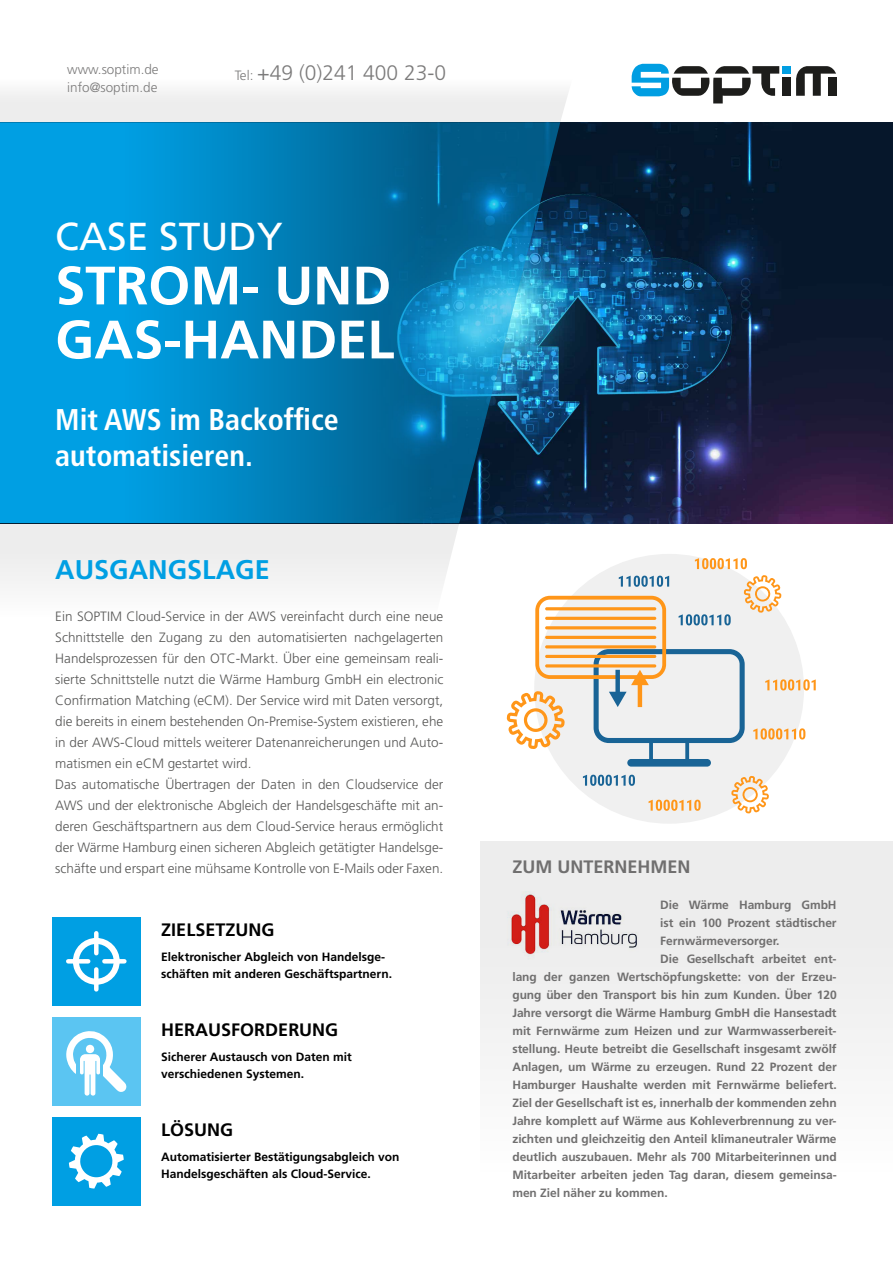
<style>
.page{position:relative;width:893px;height:1263px;background:#fff}
.page>*{position:absolute;margin:0;border:0;box-sizing:border-box;transform-origin:0 0}
.t1{font:700 54px/54px "Frutiger LT Std";color:#fff}
.t2{font:39px "Frutiger LT Std";color:#fff}
.t3{font:700 condensed 30px/36px "Frutiger LT Std";color:#fff}
.t4{font:700 27px "Frutiger LT Std";color:#009fe3}
.t5{font:300 21px "Frutiger LT Std";color:#7c7b7b}
.t6{font:700 18px "Frutiger LT Std";color:#000}
.t7{font:700 18px "Frutiger LT Std";color:#706f6f}
.t8{font:300 13.5px/21px "Frutiger LT Std";color:#575756}
.t9{font:300 13.5px/18px "Frutiger LT Std";color:#7c7b7b}
.t10{font:700 12px "Frutiger LT Std";letter-spacing:-.005em;color:#706f6f}
.t11{font:700 12px/16.5px "Frutiger LT Std";color:#000}
.s1{font-size:13.5px}
</style>
<div class="page">
<div style="left:0;top:523px;width:459px;height:61px;background:#ededed"></div>
<div style="left:0;top:91px;width:568px;height:31px;background:#ededed"></div>
<img style="left:560px;top:122px;width:333px;height:401px">
<svg style="left:796px;top:66px;width:40px;height:30px"></svg>
<div style="left:782px;top:78px;width:9px;height:18px;background:#1d1d1b"></div>
<div style="left:782px;top:66px;width:9px;height:8px;background:#009ee2"></div>
<div style="left:828px;top:78px;width:9px;height:18px;background:#1d1d1b"></div>
<svg style="left:632px;top:64px;width:147px;height:39px"></svg>
<div style="left:480px;top:841px;width:413px;height:330px;background:#ededed"></div>
<img style="left:508px;top:892px;width:129px;height:65px">
<div style="left:534px;top:554px;width:270px;height:270px;background:#f0f0f0;border-radius:50%"></div>
<div style="left:627px;top:759px;width:84px;height:8px;background:#196496;border-radius:4px"></div>
<svg style="left:731px;top:776px;width:38px;height:37px"></svg>
<svg style="left:583px;top:775px;width:52px;height:11px"></svg>
<svg style="left:507px;top:575px;width:309px;height:190px"></svg>
<svg style="left:695px;top:558px;width:52px;height:11px"></svg>
<svg style="left:649px;top:800px;width:52px;height:11px"></svg>
<div style="left:52px;top:917px;width:88px;height:88px;background:#009fe3"></div>
<div style="left:52px;top:1017px;width:88px;height:88px;background:#5bc5f2"></div>
<div style="left:52px;top:1117px;width:88px;height:88px;background:#009fe3"></div>
<svg style="left:69px;top:1134px;width:55px;height:54px"></svg>
<div style="left:73px;top:938px;width:47px;height:47px;border:6px solid #fff;border-radius:50%"></div>
<div style="left:94px;top:933px;width:5px;height:20px;background:#fff"></div>
<div style="left:94px;top:969px;width:5px;height:20px;background:#fff"></div>
<svg style="left:68px;top:959px;width:20px;height:4px"></svg>
<svg style="left:104px;top:959px;width:20px;height:4px"></svg>
<svg style="left:66px;top:1031px;width:61px;height:64px"></svg>
<svg style="left:0;top:122px;width:560px;height:401px;background:#0385be"></svg>
<p class="t9" style="left:67px;top:60px;width:93px">www.soptim.de info@soptim.de</p>
<h3 class="t5" style="left:235px;top:60px;width:213px"><span class="s1">Tel:</span> +49 (0)241 400 23-0</h3>
<h2 class="t2" style="left:55px;top:214px;width:229px">CASE STUDY</h2>
<h1 class="t1" style="left:55px;top:259px;width:340px">STROM- UND<br>GAS-HANDEL</h1>
<h3 class="t3" style="left:55px;top:402px;width:285px">Mit AWS im Backoffice automatisieren.</h3>
<h3 class="t4" style="left:55px;top:554px;width:216px">AUSGANGSLAGE</h3>
<p class="t8" style="left:55px;top:606px;width:390px">Ein SOPTIM Cloud-Service in der AWS vereinfacht durch eine neue Schnittstelle den Zugang zu den automatisierten nachgelagerten Handelsprozessen für den OTC-Markt. Über eine gemeinsam reali&shy;sierte Schnittstelle nutzt die Wärme Hamburg GmbH ein electronic Confirmation Matching (eCM). Der Service wird mit Daten versorgt, die bereits in einem bestehenden On-Premise-System existieren, ehe in der AWS-Cloud mittels weiterer Datenanreicherungen und Auto&shy;matismen ein eCM gestartet wird.<br>Das automatische Übertragen der Daten in den Cloudservice der AWS und der elektronische Abgleich der Handelsgeschäfte mit an&shy;deren Geschäftspartnern aus dem Cloud-Service heraus ermöglicht der Wärme Hamburg einen sicheren Abgleich getätigter Handelsge&shy;schäfte und erspart eine mühsame Kontrolle von E-Mails oder Faxen.</p>
<h3 class="t6" style="left:161px;top:919px;width:115px">ZIELSETZUNG</h3>
<p class="t11" style="left:161px;top:949px;width:232px">Elektronischer Abgleich von Handelsge&shy;schäften mit anderen Geschäftspartnern.</p>
<h3 class="t6" style="left:161px;top:1019px;width:178px">HERAUSFORDERUNG</h3>
<p class="t11" style="left:161px;top:1049px;width:192px">Sicherer Austausch von Daten mit verschiedenen Systemen.</p>
<h3 class="t6" style="left:161px;top:1119px;width:73px">LÖSUNG</h3>
<p class="t11" style="left:161px;top:1149px;width:240px">Automatisierter Bestätigungsabgleich von<br>Handelsgeschäften als Cloud-Service.</p>
<h3 class="t7" style="left:512px;top:856px;width:180px">ZUM UNTERNEHMEN</h3>
<p class="t10" style="left:660px;top:898px;width:178px">Die Wärme Hamburg GmbH</p>
<p class="t10" style="left:660px;top:916px;width:178px">ist ein 100 Prozent städtischer</p>
<p class="t10" style="left:660px;top:934px;width:121px">Fernwärmeversorger.</p>
<p class="t10" style="left:660px;top:952px;width:178px">Die Gesellschaft arbeitet ent-</p>
<p class="t10" style="left:512px;top:970px;width:326px">lang der ganzen Wertschöpfungskette: von der Erzeu-</p>
<p class="t10" style="left:512px;top:988px;width:326px">gung über den Transport bis hin zum Kunden. Über 120</p>
<p class="t10" style="left:512px;top:1006px;width:326px">Jahre versorgt die Wärme Hamburg GmbH die Hansestadt</p>
<p class="t10" style="left:512px;top:1024px;width:326px">mit Fernwärme zum Heizen und zur Warmwasserbereit-</p>
<p class="t10" style="left:512px;top:1042px;width:326px">stellung. Heute betreibt die Gesellschaft insgesamt zwölf</p>
<p class="t10" style="left:512px;top:1060px;width:326px">Anlagen, um Wärme zu erzeugen. Rund 22 Prozent der</p>
<p class="t10" style="left:512px;top:1078px;width:326px">Hamburger Haushalte werden mit Fernwärme beliefert.</p>
<p class="t10" style="left:512px;top:1096px;width:326px">Ziel der Gesellschaft ist es, innerhalb der kommenden zehn</p>
<p class="t10" style="left:512px;top:1114px;width:326px">Jahre komplett auf Wärme aus Kohleverbrennung zu ver-</p>
<p class="t10" style="left:512px;top:1132px;width:326px">zichten und gleichzeitig den Anteil klimaneutraler Wärme</p>
<p class="t10" style="left:512px;top:1150px;width:326px">deutlich auszubauen. Mehr als 700 Mitarbeiterinnen und</p>
<p class="t10" style="left:512px;top:1168px;width:326px">Mitarbeiter arbeiten jeden Tag daran, diesem gemeinsa-</p>
<p class="t10" style="left:512px;top:1186px;width:157px">men Ziel näher zu kommen.</p>
</div>
